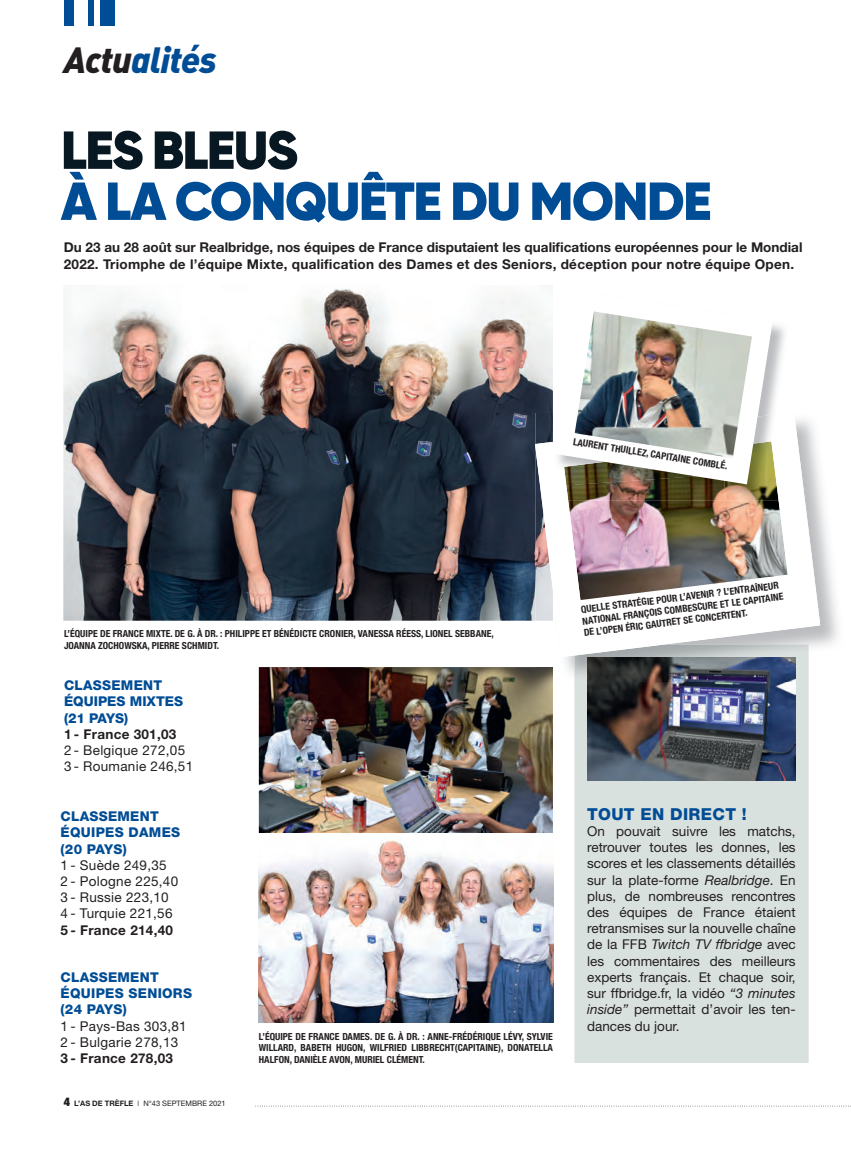
<style>
.page{position:relative;width:851px;height:1149px;background:#fff}
.page>*{position:absolute;margin:0;border:0;box-sizing:border-box;transform-origin:0 0}
.t1{font:900 53.4px "Gilroy";letter-spacing:-.03em;color:#014d95}
.t2{font:900 53.4px "Gilroy";letter-spacing:-.03em;color:#071822}
.t3{font:36px "DIN Black Italic Alt";letter-spacing:-.025em;color:#014d95}
.t4{font:800 16.5px "Helvetica Neue";letter-spacing:.02em;color:#014d95}
.t5{font:13.5px/16.2px "Helvetica Neue";letter-spacing:.02em;color:#231f20}
.t6{font:700 13.5px/16.2px "Helvetica Neue";color:#231f20}
.t7{font:800 13.5px/16.2px "Helvetica Neue";letter-spacing:.02em;color:#014d95}
.t8{font:700 13.5px "Helvetica Neue";letter-spacing:.02em;color:#231f20}
.t9{font:800 13.5px/16.2px "Helvetica Neue";color:#014d95}
.t10{font:700 condensed 9.75px/11.7px "Helvetica Neue";color:#231f20}
.t11{font:7.5px "Helvetica Neue";color:#231f20}
.s1{color:#231f20}
.s2{font-weight:900;font-stretch:expanded;font-size:12px}
.s3{font-weight:700}
.s4{font-weight:300}
.s5{font-style:italic}
</style>
<div class="page">
<svg style="left:255px;top:1105px;width:594px;height:1px"></svg>
<div style="left:574px;top:680px;width:234px;height:382px;background:#d9e1df"></div>
<div style="left:100px;top:0;width:14px;height:26px;background:#014d95"></div>
<div style="left:88px;top:0;width:6px;height:26px;background:#014d95"></div>
<div style="left:64px;top:0;width:9px;height:26px;background:#014d95"></div>
<img style="left:63px;top:285px;width:490px;height:335px">
<img style="left:259px;top:667px;width:294px;height:354px">
<img style="left:587px;top:680px;width:208px;height:100px">
<img style="left:565px;top:482px;width:273px;height:198px">
<img style="left:535px;top:667px;width:18px;height:13px">
<img style="left:535px;top:412px;width:285px;height:245px">
<svg style="left:580px;top:573px;width:218px;height:68px"></svg>
<img style="left:554px;top:413px;width:234px;height:87px">
<img style="left:553px;top:311px;width:219px;height:173px">
<svg style="left:570px;top:432px;width:171px;height:43px"></svg>
<h2 class="t3" style="left:64px;top:36px;width:154px"><span class="s1">Actu</span>alités</h2>
<h1 class="t2" style="left:61px;top:116px;width:238px">LES BLEUS</h1>
<h1 class="t1" style="left:61px;top:167px;width:652px">À LA CONQUÊTE DU MONDE</h1>
<p class="t6" style="left:64px;top:239px;width:740px">Du 23 au 28 août sur Realbridge, nos équipes de France disputaient les qualifications européennes pour le Mondial<br>2022. Triomphe de l’équipe Mixte, qualification des Dames et des Seniors, déception pour notre équipe Open.</p>
<p class="t10" style="left:574px;top:435px;width:158px;rotate:9deg">LAURENT THUILLEZ, CAPITAINE COMBLÉ.</p>
<p class="t10" style="left:64px;top:627px;width:431px">L’ÉQUIPE DE FRANCE MIXTE. DE G. À DR. : PHILIPPE ET BÉNÉDICTE CRONIER, VANESSA RÉESS, LIONEL SEBBANE,<br>JOANNA ZOCHOWSKA, PIERRE SCHMIDT.</p>
<p class="t9" style="left:64px;top:677px;width:121px">CLASSEMENT<br>ÉQUIPES MIXTES (21 PAYS)</p>
<p class="t8" style="left:64px;top:725px;width:114px">1 - France 301,03</p>
<p class="t5" style="left:64px;top:741px;width:131px">2 - Belgique 272,05<br>3 - Roumanie 246,51</p>
<p class="t7" style="left:61px;top:808px;width:121px">CLASSEMENT<br>ÉQUIPES DAMES (20 PAYS)</p>
<p class="t5" style="left:61px;top:856px;width:119px">1 - Suède 249,35<br>2 - Pologne 225,40<br>3 - Russie 223,10<br>4 - Turquie 221,56</p>
<p class="t8" style="left:61px;top:921px;width:114px">5 - France 214,40</p>
<p class="t7" style="left:61px;top:968px;width:133px">CLASSEMENT<br>ÉQUIPES SENIORS (24 PAYS)</p>
<p class="t5" style="left:61px;top:1017px;width:128px">1 - Pays-Bas 303,81<br>2 - Bulgarie 278,13</p>
<p class="t8" style="left:61px;top:1049px;width:114px">3 - France 278,03</p>
<p class="t11" style="left:64px;top:1098px;width:163px"><span class="s2">4</span> <span class="s3">L’AS DE TRÈFLE</span> <span class="s4">I</span> N°43 SEPTEMBRE 2021</p>
<p class="t10" style="left:259px;top:1029px;width:295px;text-align:justify">L’ÉQUIPE DE FRANCE DAMES. DE G. À DR. : ANNE-FRÉDÉRIQUE LÉVY, SYLVIE WILLARD, BABETH HUGON, WILFRIED LIBBRECHT(CAPITAINE), DONATELLA HALFON, DANIÈLE AVON, MURIEL CLÉMENT.</p>
<p class="t10" style="left:580px;top:603px;width:204px;rotate:-7deg">QUELLE STRATÉGIE POUR L’AVENIR ? L’ENTRAÎNEUR<br>NATIONAL FRANÇOIS COMBESCURE ET LE CAPITAINE<br>DE L’OPEN ÉRIC GAUTRET SE CONCERTENT.</p>
<p class="t4" style="left:587px;top:803px;width:161px">TOUT EN DIRECT !</p>
<p class="t5" style="left:587px;top:822px;width:210px;text-align:justify">On pouvait suivre les matchs, retrouver toutes les donnes, les scores et les classements détaillés sur la plate-forme <span class="s5">Realbridge</span>. En plus, de nombreuses rencontres des équipes de France étaient retransmises sur la nouvelle chaîne de la FFB <span class="s5">Twitch TV ffbridge</span> avec les commentaires des meilleurs experts français. Et chaque soir, sur ffbridge.fr, la vidéo <span class="s5">“3 minutes inside”</span> permettait d’avoir les ten&shy;dances du jour.</p>
</div>
